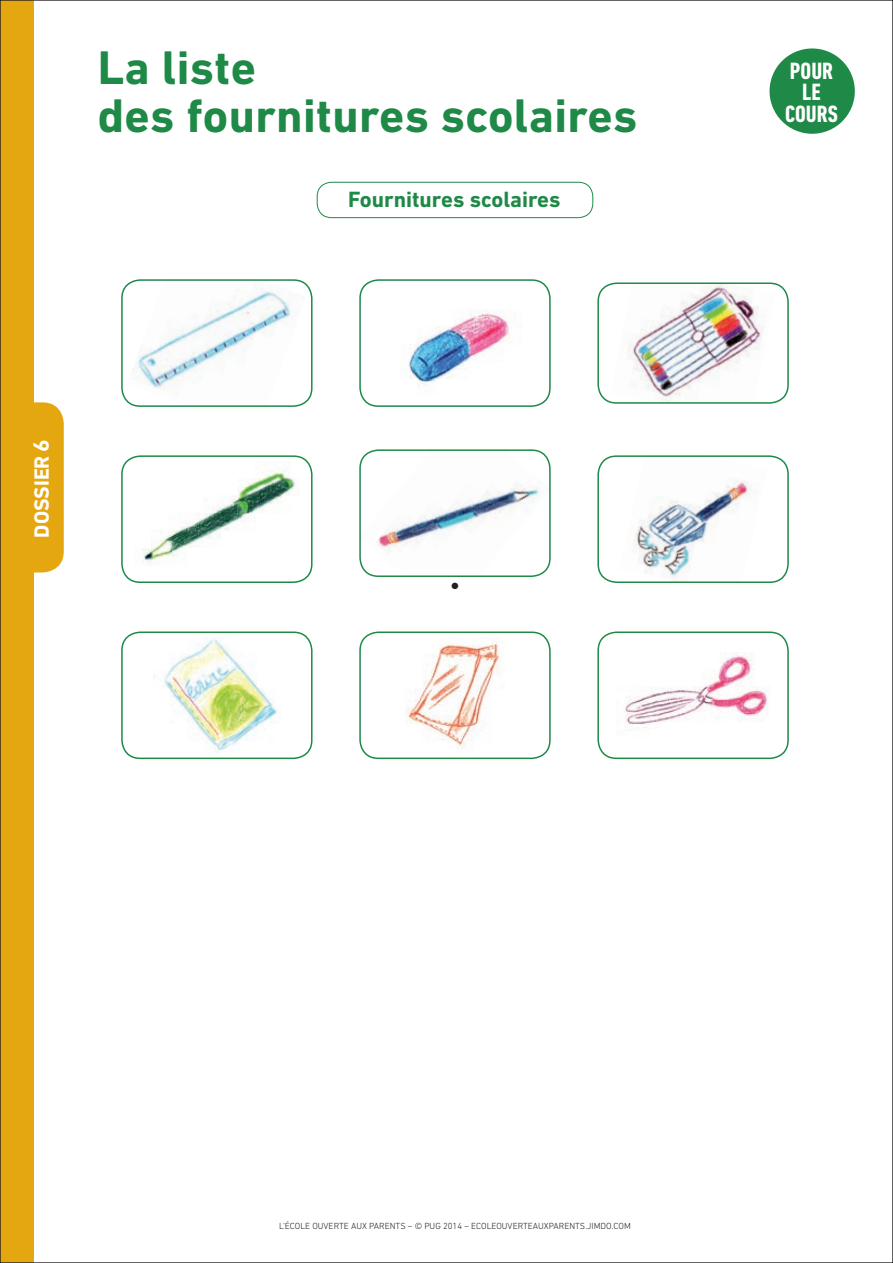
<style>
.page{position:relative;width:893px;height:1263px;background:#fff}
.page>*{position:absolute;margin:0;border:0;box-sizing:border-box;transform-origin:0 0}
.t1{font:700 48px/48px "DIN Next LT Pro";letter-spacing:.005em;color:#1f8947}
.t2{font:700 condensed 24px/21.6px "DIN Next LT Pro";color:#fff;text-align:center}
.t3{font:700 22.5px "DIN Next LT Pro";color:#1f8947}
.t4{font:700 21px "DIN Next LT Pro";color:#fff}
.t5{font:300 9px "DIN Next LT Pro";color:#231f20}
.t6{font:9px "Zapf Dingbats Std";color:#231f20}
.s1{font-size:22.5px}
</style>
<div class="page">
<div style="left:0;top:0;width:34px;height:1263px;background:#e5a710"></div>
<svg style="left:34px;top:402px;width:30px;height:170px;background:#e6aa1a"></svg>
<div style="left:317px;top:182px;width:276px;height:36px;border:1px solid #1f8947;border-radius:15px"></div>
<img style="left:127px;top:282px;width:180px;height:125px">
<div style="left:121px;top:279px;width:192px;height:128px;border:2px solid #1f8947;border-radius:18px"></div>
<img style="left:408px;top:309px;width:105px;height:78px">
<div style="left:359px;top:279px;width:192px;height:128px;border:2px solid #1f8947;border-radius:18px"></div>
<img style="left:628px;top:285px;width:135px;height:116px">
<div style="left:597px;top:282px;width:192px;height:122px;border:2px solid #1f8947;border-radius:18px"></div>
<img style="left:143px;top:470px;width:156px;height:95px">
<div style="left:121px;top:455px;width:192px;height:128px;border:2px solid #1f8947;border-radius:18px"></div>
<img style="left:362px;top:452px;width:188px;height:125px">
<div style="left:359px;top:449px;width:192px;height:128px;border:2px solid #1f8947;border-radius:18px"></div>
<img style="left:635px;top:479px;width:116px;height:100px">
<div style="left:597px;top:455px;width:192px;height:128px;border:2px solid #1f8947;border-radius:18px"></div>
<img style="left:153px;top:638px;width:125px;height:116px">
<div style="left:121px;top:631px;width:192px;height:128px;border:2px solid #1f8947;border-radius:18px"></div>
<img style="left:405px;top:638px;width:98px;height:110px">
<div style="left:359px;top:631px;width:192px;height:128px;border:2px solid #1f8947;border-radius:18px"></div>
<img style="left:625px;top:653px;width:145px;height:78px">
<div style="left:597px;top:631px;width:192px;height:128px;border:2px solid #1f8947;border-radius:18px"></div>
<div style="left:769px;top:48px;width:86px;height:86px;background:#1f8947;border-radius:50%"></div>
<h1 class="t1" style="left:98px;top:44px;width:541px">La liste<br>des fournitures scolaires</h1>
<h3 class="t3" style="left:348px;top:186px;width:214px">Fournitures scolaires</h3>
<h3 class="t4" style="left:29px;top:538px;width:100px;rotate:-90deg">dossier <span class="s1">6</span></h3>
<p class="t6" style="left:451px;top:582px;width:9px">●</p>
<h2 class="t2" style="left:785px;top:60px;width:54px">POUR<br>LE<br>COURS</h2>
<p class="t5" style="left:279px;top:1221px;width:353px">L'ÉCOLE OUVERTE AUX PARENTS – © PUG 2014 – ECOLEOUVERTEAUXPARENTS.JIMDO.COM</p>
</div>
